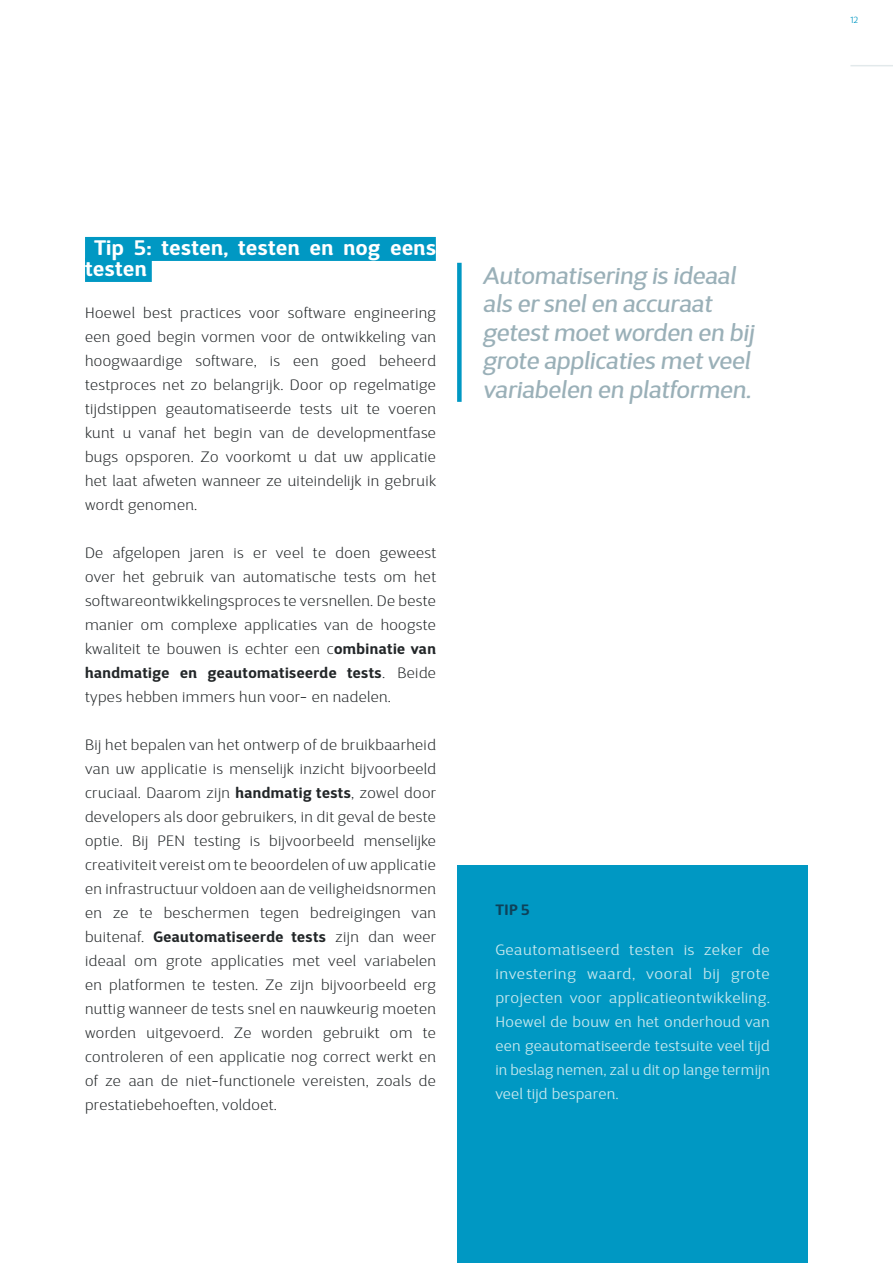
<style>
.page{position:relative;width:893px;height:1263px;background:#fff}
.page>*{position:absolute;margin:0;border:0;box-sizing:border-box;transform-origin:0 0}
.t1{font:italic 24px/28.5px "D Sari";color:#9ab0b8}
.t2{font:700 21px/21px "D Sari";letter-spacing:.025em;color:#fff}
.t3{font:200 15px/24px "D Sari";letter-spacing:.03em;color:#222628;text-align:justify}
.t4{font:300 15px/24px "D Sari";letter-spacing:.02em;color:#c8e9ef;text-align:justify}
.t5{font:700 15px "D Sari";color:#0e425a}
.t6{font:300 9px "D Sari";color:#0098c3}
.s1{font-weight:700}
</style>
<div class="page">
<hr style="left:850px;top:65px;width:43px;height:1px;background:#e2e9eb">
<div style="left:85px;top:237px;width:351px;height:24px;background:#0098c3"></div>
<div style="left:85px;top:258px;width:67px;height:24px;background:#0098c3"></div>
<div style="left:457px;top:865px;width:351px;height:398px;background:#0098c3"></div>
<div style="left:457px;top:263px;width:5px;height:139px;background:#0098c3"></div>
<p class="t6" style="left:850px;top:14px;width:9px">12</p>
<h2 class="t2" style="left:85px;top:237px;width:352px;text-indent:9px">Tip 5: testen, testen en nog eens testen</h2>
<p class="t3" style="left:85px;top:301px;width:352px">Hoewel best practices voor software engineering een goed begin vormen voor de ontwikkeling van hoogwaardige software, is een goed beheerd testproces net zo belangrijk. Door op regelmatige tijdstippen geautomatiseerde tests uit te voeren kunt u vanaf het begin van de developmentfase bugs opsporen. Zo voorkomt u dat uw applicatie het laat afweten wanneer ze uiteindelijk in gebruik wordt genomen.</p>
<p class="t3" style="left:85px;top:541px;width:352px">De afgelopen jaren is er veel te doen geweest over het gebruik van automatische tests om het softwareontwikkelingsproces te versnellen. De beste manier om complexe applicaties van de hoogste kwaliteit te bouwen is echter een c<span class="s1">ombinatie van handmatige en geautomatiseerde tests</span>. Beide types hebben immers hun voor- en nadelen.</p>
<p class="t3" style="left:85px;top:733px;width:353px">Bij het bepalen van het ontwerp of de bruikbaarheid van uw applicatie is menselijk inzicht bijvoorbeeld cruciaal. Daarom zijn <span class="s1">handmatig tests</span>, zowel door developers als door gebruikers, in dit geval de beste optie. Bij PEN testing is bijvoorbeeld menselijke creativiteit vereist om te beoordelen of uw applicatie en infrastructuur voldoen aan de veiligheidsnormen en ze te beschermen tegen bedreigingen van buitenaf. <span class="s1">Geautomatiseerde tests</span> zijn dan weer ideaal om grote applicaties met veel variabelen en platformen te testen. Ze zijn bijvoorbeeld erg nuttig wanneer de tests snel en nauwkeurig moeten worden uitgevoerd. Ze worden gebruikt om te controleren of een applicatie nog correct werkt en of ze aan de niet-functionele vereisten, zoals de prestatiebehoeften, voldoet.</p>
<h1 class="t1" style="left:483px;top:261px;width:273px">Automatisering is ideaal als er snel en accuraat getest moet worden en bij grote applicaties met veel variabelen en platformen.</h1>
<p class="t5" style="left:495px;top:900px;width:36px">TIP 5</p>
<p class="t4" style="left:495px;top:938px;width:276px">Geautomatiseerd testen is zeker de investering waard, vooral bij grote projecten voor applicatieontwikkeling.<br>Hoewel de bouw en het onderhoud van een geautomatiseerde testsuite veel tijd in beslag nemen, zal u dit op lange termijn veel tijd besparen.</p>
</div>
